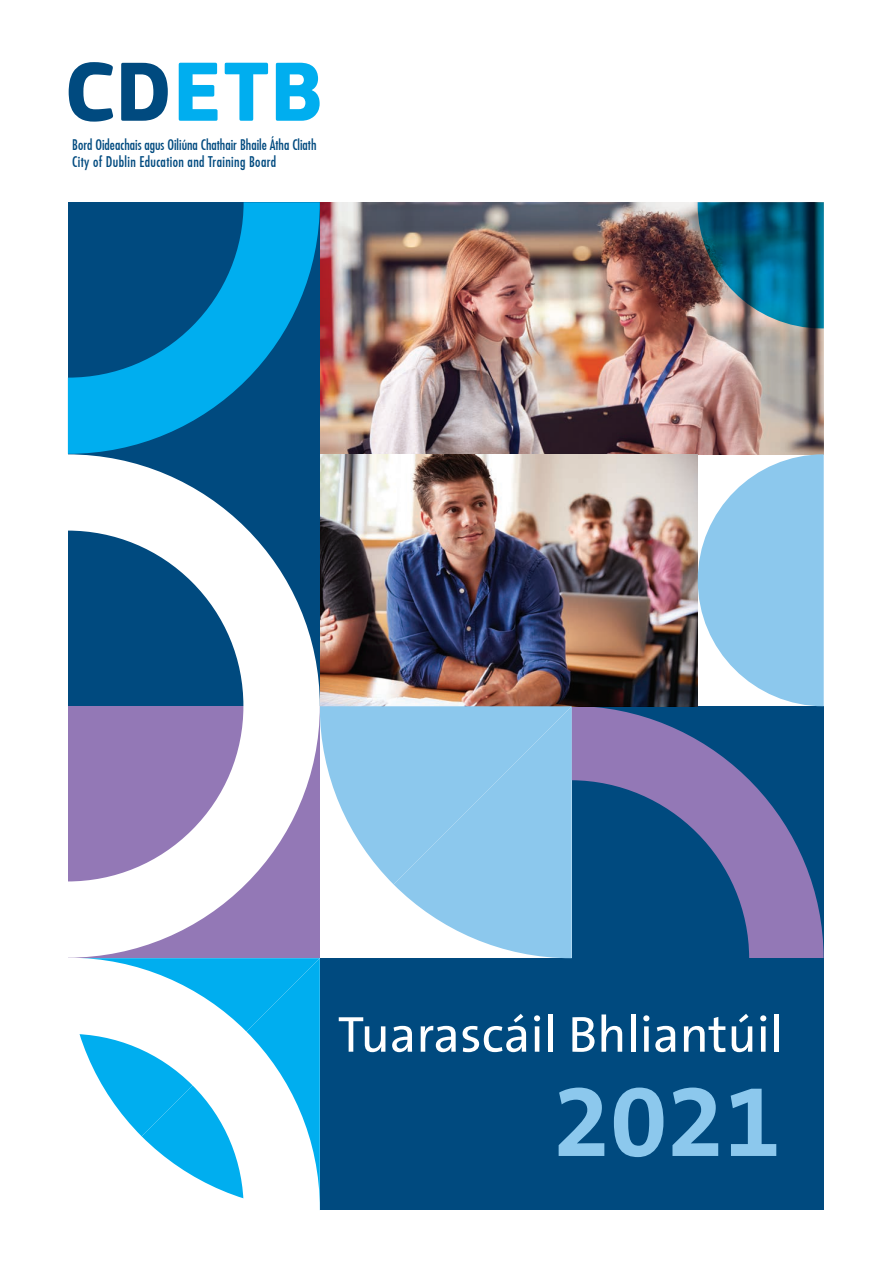
<style>
.page{position:relative;width:893px;height:1263px;background:#fff}
.page>*{position:absolute;margin:0;border:0;box-sizing:border-box;transform-origin:0 0}
.t1{font:700 103.5px "The Sans B7";color:#8cc8ed}
.t2{font:51px "The Sans B5 Plain";color:#fff}
.t3{font:14.25px "Futura Condensed";letter-spacing:.025em;color:#004a7f}
.t4{font:14.1px "Futura Condensed";color:#004a7f}
</style>
<div class="page">
<img style="left:320px;top:202px;width:504px;height:252px">
<svg style="left:572px;top:706px;width:252px;height:252px;background:#3a5c94"></svg>
<img style="left:320px;top:454px;width:378px;height:252px">
<div style="left:572px;top:958px;width:252px;height:252px;background:#004a7f"></div>
<svg style="left:698px;top:454px;width:126px;height:252px"></svg>
<svg style="left:69px;top:62px;width:44px;height:60px"></svg>
<svg style="left:121px;top:63px;width:47px;height:58px"></svg>
<svg style="left:179px;top:63px;width:39px;height:58px"></svg>
<svg style="left:225px;top:63px;width:43px;height:58px"></svg>
<svg style="left:276px;top:63px;width:44px;height:58px"></svg>
<svg style="left:320px;top:706px;width:252px;height:504px;background:#528eb7"></svg>
<svg style="left:79px;top:958px;width:241px;height:252px"></svg>
<svg style="left:698px;top:202px;width:126px;height:126px;background:#22647c"></svg>
<svg style="left:68px;top:454px;width:252px;height:504px"></svg>
<svg style="left:68px;top:202px;width:252px;height:252px;background:#0072ac"></svg>
<p class="t4" style="left:72px;top:136px;width:246px">Bord Oideachais agus Oiliúna Chathair Bhaile Átha Cliath</p>
<p class="t3" style="left:72px;top:153px;width:206px">City of Dublin Education and Training Board</p>
<p class="t2" style="left:338px;top:1008px;width:447px">Tuarascáil Bhliantúil</p>
<p class="t1" style="left:553px;top:1066px;width:229px">2021</p>
</div>
